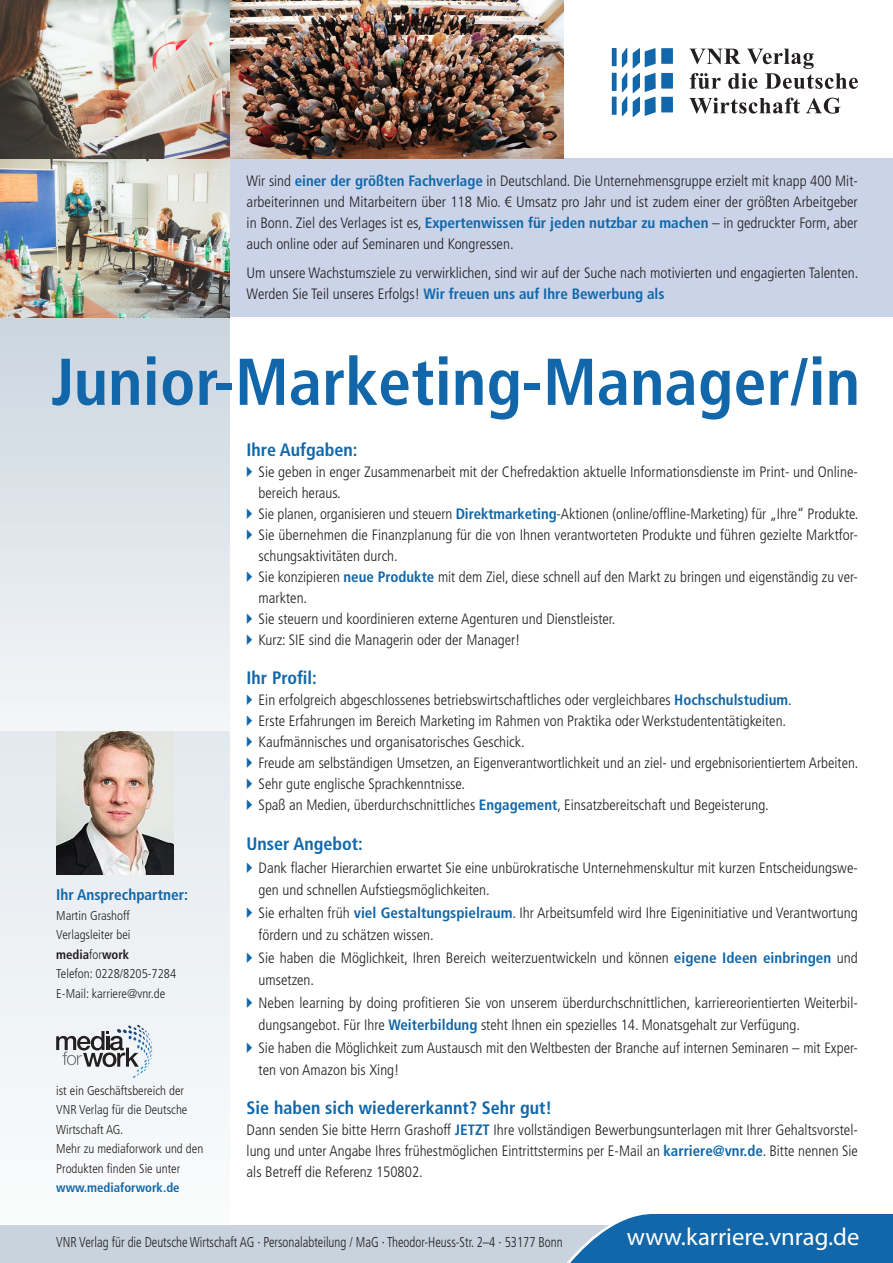
<style>
.page{position:relative;width:893px;height:1263px;background:#fff}
.page>*{position:absolute;margin:0;border:0;box-sizing:border-box;transform-origin:0 0}
.t1{font:700 condensed 66.15px "Frutiger LT Std";color:#1167a9}
.t2{font:24.6px "Myriad Pro";color:#fff}
.t3{font:700 condensed 18px "Frutiger LT Std";color:#1167a9}
.t4{font:700 condensed 15.3px "Frutiger LT Std";color:#1167a9}
.t5{font:300 condensed 15px/21px "Frutiger LT Std";color:#231f20}
.t6{font:300 condensed 14.25px "Frutiger LT Std";color:#231f20;scale:.9 1}
.t7{font:300 condensed 12.75px/19.5px "Frutiger LT Std";color:#231f20}
.t8{font:700 condensed 12.75px "Frutiger LT Std";color:#1167a9}
.s1{font-weight:700;color:#1167a9}
.s2{font-family:"All You Need 2";font-weight:400;font-stretch:normal;font-size:12px;color:#1167a9}
.s3{font-weight:700}
</style>
<div class="page">
<svg style="left:0;top:317px;width:230px;height:415px;background:#dfe5ea"></svg>
<div style="left:0;top:732px;width:230px;height:531px;background:#eff3f6"></div>
<img style="left:56px;top:732px;width:117px;height:143px">
<svg style="left:56px;top:1025px;width:96px;height:53px"></svg>
<div style="left:0;top:1225px;width:663px;height:38px;background:#c8d3dd"></div>
<svg style="left:567px;top:1214px;width:326px;height:49px;background:#2573af"></svg>
<div style="left:230px;top:159px;width:663px;height:158px;background:#cad3e8"></div>
<img style="left:0;top:159px;width:230px;height:158px">
<div style="left:661px;top:48px;width:12px;height:16px;background:#1167a9"></div>
<svg style="left:622px;top:48px;width:5px;height:19px"></svg>
<div style="left:612px;top:48px;width:5px;height:18px;background:#1167a9"></div>
<div style="left:661px;top:73px;width:12px;height:16px;background:#1167a9"></div>
<div style="left:612px;top:73px;width:5px;height:18px;background:#1167a9"></div>
<div style="left:661px;top:97px;width:12px;height:15px;background:#1167a9"></div>
<svg style="left:633px;top:48px;width:23px;height:69px"></svg>
<svg style="left:622px;top:73px;width:5px;height:43px"></svg>
<div style="left:612px;top:97px;width:5px;height:18px;background:#1167a9"></div>
<svg style="left:689px;top:49px;width:169px;height:40px"></svg>
<svg style="left:689px;top:98px;width:111px;height:16px"></svg>
<svg style="left:806px;top:98px;width:35px;height:16px"></svg>
<img style="left:0;top:0;width:563px;height:159px">
<p class="t5" style="left:247px;top:171px;width:613px;text-align:justify">Wir sind <span class="s1">einer der größten Fachverlage</span> in Deutschland. Die Unternehmensgruppe erzielt mit knapp 400 Mit&shy;arbeiterinnen und Mitarbeitern über 118 Mio. € Umsatz pro Jahr und ist zudem einer der größten Arbeitgeber in Bonn. Ziel des Verlages ist es, <span class="s1">Expertenwissen für jeden nutzbar zu machen</span> – in gedruckter Form, aber auch online oder auf Seminaren und Kongressen.</p>
<p class="t5" style="left:247px;top:262px;width:613px">Um unsere Wachstumsziele zu verwirklichen, sind wir auf der Suche nach motivierten und engagierten Talenten.<br>Werden Sie Teil unseres Erfolgs! <span class="s1">Wir freuen uns auf Ihre Bewerbung als</span></p>
<h1 class="t1" style="left:51px;top:343px;width:811px">Junior-Marketing-Manager/in</h1>
<p class="t3" style="left:247px;top:439px;width:112px">Ihre Aufgaben:</p>
<p class="t5" style="left:247px;top:461px;width:613px"><span class="s2">A</span> Sie geben in enger Zusammenarbeit mit der Chefredaktion aktuelle Informationsdienste im Print- und Online-</p>
<p class="t5" style="left:259px;top:482px;width:84px">bereich heraus.</p>
<p class="t5" style="left:247px;top:503px;width:613px"><span class="s2">A</span> Sie planen, organisieren und steuern <span class="s1">Direktmarketing</span>-Aktionen (online/offline-Marketing) für „Ihre“ Produkte.</p>
<p class="t5" style="left:247px;top:524px;width:613px"><span class="s2">A</span> Sie übernehmen die Finanzplanung für die von Ihnen verantworteten Produkte und führen gezielte Marktfor-</p>
<p class="t5" style="left:259px;top:545px;width:141px">schungsaktivitäten durch.</p>
<p class="t5" style="left:247px;top:566px;width:613px"><span class="s2">A</span> Sie konzipieren <span class="s1">neue Produkte</span> mit dem Ziel, diese schnell auf den Markt zu bringen und eigenständig zu ver-</p>
<p class="t5" style="left:259px;top:587px;width:50px">markten.</p>
<p class="t5" style="left:247px;top:608px;width:370px"><span class="s2">A</span> Sie steuern und koordinieren externe Agenturen und Dienstleister.</p>
<p class="t5" style="left:247px;top:629px;width:275px"><span class="s2">A</span> Kurz: SIE sind die Managerin oder der Manager!</p>
<p class="t3" style="left:247px;top:667px;width:72px">Ihr Profil:</p>
<p class="t5" style="left:247px;top:689px;width:613px"><span class="s2">A</span> Ein erfolgreich abgeschlossenes betriebswirtschaftliches oder vergleichbares <span class="s1">Hochschulstudium</span>.<br><span class="s2">A</span> Erste Erfahrungen im Bereich Marketing im Rahmen von Praktika oder Werkstudententätigkeiten.<br><span class="s2">A</span> Kaufmännisches und organisatorisches Geschick.<br><span class="s2">A</span> Freude am selbständigen Umsetzen, an Eigenverantwortlichkeit und an ziel- und ergebnisorientiertem Arbeiten.<br><span class="s2">A</span> Sehr gute englische Sprachkenntnisse.<br><span class="s2">A</span> Spaß an Medien, überdurchschnittliches <span class="s1">Engagement</span>, Einsatzbereitschaft und Begeisterung.</p>
<p class="t3" style="left:247px;top:833px;width:118px">Unser Angebot:</p>
<p class="t5" style="left:247px;top:857px;width:613px"><span class="s2">A</span> Dank flacher Hierarchien erwartet Sie eine unbürokratische Unternehmenskultur mit kurzen Entscheidungswe-</p>
<p class="t5" style="left:259px;top:880px;width:233px">gen und schnellen Aufstiegsmöglichkeiten.</p>
<p class="t5" style="left:247px;top:902px;width:613px"><span class="s2">A</span> Sie erhalten früh <span class="s1">viel Gestaltungspielraum</span>. Ihr Arbeitsumfeld wird Ihre Eigeninitiative und Verantwortung</p>
<p class="t5" style="left:259px;top:925px;width:176px">fördern und zu schätzen wissen.</p>
<p class="t5" style="left:247px;top:947px;width:613px"><span class="s2">A</span> Sie haben die Möglichkeit, Ihren Bereich weiterzuentwickeln und können <span class="s1">eigene Ideen einbringen</span> und</p>
<p class="t5" style="left:259px;top:970px;width:57px">umsetzen.</p>
<p class="t5" style="left:247px;top:992px;width:613px"><span class="s2">A</span> Neben learning by doing profitieren Sie von unserem überdurchschnittlichen, karriereorientierten Weiterbil-</p>
<p class="t5" style="left:259px;top:1015px;width:543px">dungsangebot. Für Ihre <span class="s1">Weiterbildung</span> steht Ihnen ein spezielles 14. Monatsgehalt zur Verfügung.</p>
<p class="t5" style="left:247px;top:1037px;width:613px"><span class="s2">A</span> Sie haben die Möglichkeit zum Austausch mit den Weltbesten der Branche auf internen Seminaren – mit Exper-</p>
<p class="t5" style="left:259px;top:1060px;width:142px">ten von Amazon bis Xing!</p>
<p class="t3" style="left:247px;top:1097px;width:307px">Sie haben sich wiedererkannt? Sehr gut!</p>
<p class="t5" style="left:247px;top:1120px;width:613px;text-align:justify">Dann senden Sie bitte Herrn Grashoff <span class="s1">JETZT</span> Ihre vollständigen Bewerbungsunterlagen mit Ihrer Gehaltsvorstel&shy;lung und unter Angabe Ihres frühestmöglichen Eintrittstermins per E-Mail an <span class="s1">karriere@vnr.de</span>. Bitte nennen Sie als Betreff die Referenz 150802.</p>
<p class="t4" style="left:56px;top:886px;width:133px">Ihr Ansprechpartner:</p>
<p class="t7" style="left:56px;top:906px;width:122px">Martin Grashoff<br>Verlagsleiter bei <span class="s3">media</span>for<span class="s3">work<br></span>Telefon: 0228/8205-7284<br>E-Mail: karriere@vnr.de</p>
<p class="t7" style="left:56px;top:1081px;width:149px">ist ein Geschäftsbereich der<br>VNR Verlag für die Deutsche<br>Wirtschaft AG.<br>Mehr zu mediaforwork und den<br>Produkten finden Sie unter</p>
<p class="t8" style="left:56px;top:1180px;width:125px">www.mediaforwork.de</p>
<p class="t6" style="left:56px;top:1234px;width:564px">VNR Verlag für die Deutsche Wirtschaft AG · Personalabteilung / MaG · Theodor-Heuss-Str. 2–4 · 53177 Bonn</p>
<h2 class="t2" style="left:627px;top:1222px;width:234px">www.karriere.vnrag.de</h2>
</div>
